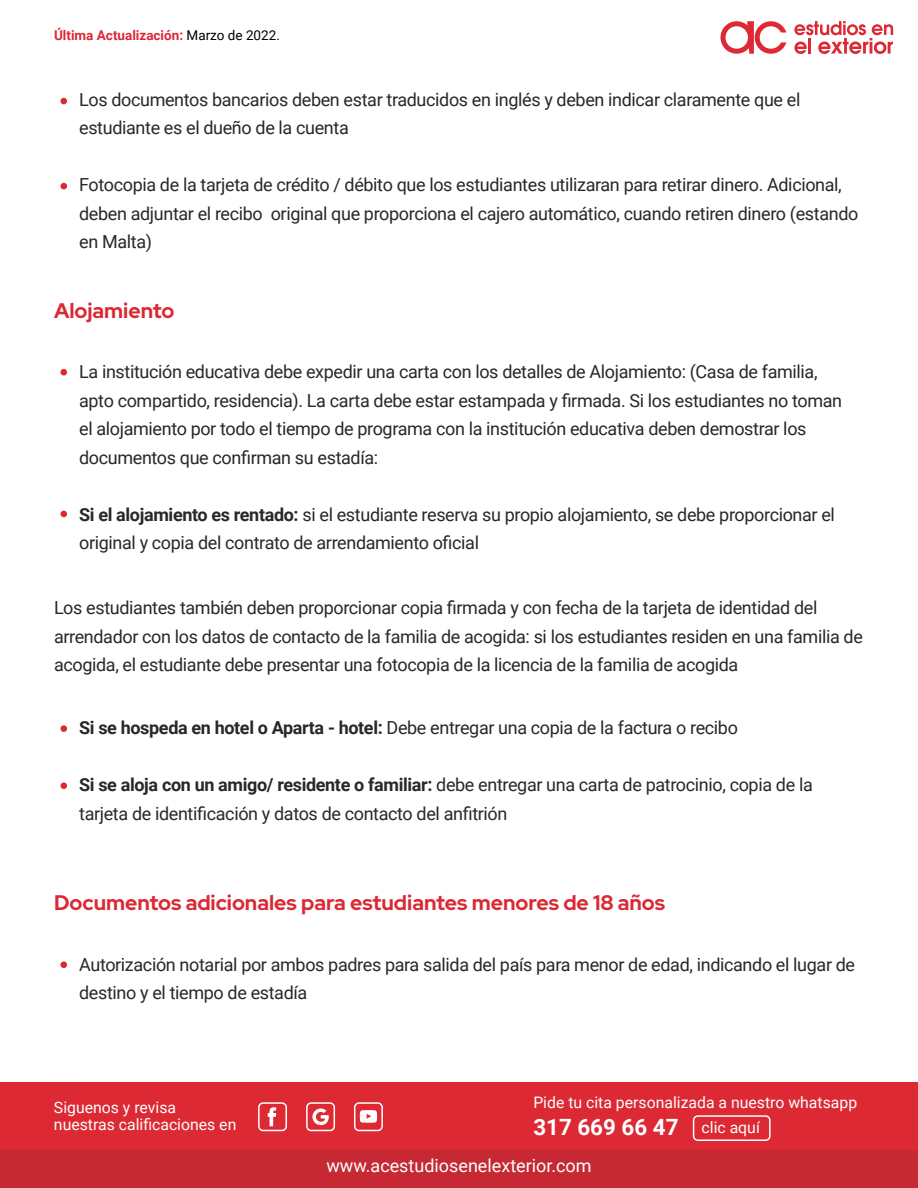
<style>
.page{position:relative;width:918px;height:1188px;background:#fff}
.page>*{position:absolute;margin:0;border:0;box-sizing:border-box;transform-origin:0 0}
.t1{font:700 22.35px "Roboto";color:#fff}
.t2{font:700 21px "Red Hat Display";color:#db2934}
.t3{font:18px/28.5px "Roboto";letter-spacing:-.02em;color:#282827}
.t4{font:18px "Roboto";color:#fff}
.t5{font:15.75px/17.1px "Roboto";color:#fff}
.t6{font:700 13.5px "Roboto";color:#db2934}
.s1{font-weight:400;color:#000}
.s2{font-weight:700}
.s3{font-weight:400;font-size:15.75px}
</style>
<div class="page">
<div style="left:1px;top:1082px;width:917px;height:106px;background:#dc2933"></div>
<div style="left:1px;top:1150px;width:917px;height:38px;background:#c62933"></div>
<svg style="left:794px;top:21px;width:99px;height:33px"></svg>
<svg style="left:720px;top:21px;width:66px;height:33px"></svg>
<svg style="left:268px;top:1107px;width:8px;height:19px"></svg>
<svg style="left:312px;top:1108px;width:17px;height:18px"></svg>
<div style="left:258px;top:1102px;width:29px;height:29px;border:2px solid #fff;border-radius:4px"></div>
<div style="left:306px;top:1102px;width:29px;height:29px;border:2px solid #fff;border-radius:4px"></div>
<div style="left:354px;top:1102px;width:29px;height:29px;border:2px solid #fff;border-radius:4px"></div>
<div style="left:693px;top:1115px;width:78px;height:26px;border:2px solid #fff;border-radius:4px"></div>
<svg style="left:360px;top:1110px;width:17px;height:13px"></svg>
<div style="left:60px;top:98px;width:7px;height:6px;background:#db2934;border-radius:50%"></div>
<div style="left:60px;top:183px;width:7px;height:6px;background:#db2934;border-radius:50%"></div>
<div style="left:60px;top:369px;width:7px;height:7px;background:#db2934;border-radius:50%"></div>
<div style="left:60px;top:961px;width:7px;height:7px;background:#db2934;border-radius:50%"></div>
<div style="left:60px;top:725px;width:7px;height:7px;background:#db2934;border-radius:50%"></div>
<div style="left:60px;top:511px;width:7px;height:6px;background:#db2934;border-radius:50%"></div>
<div style="left:60px;top:782px;width:7px;height:7px;background:#db2934;border-radius:50%"></div>
<p class="t6" style="left:54px;top:26px;width:227px">Última Actualización: <span class="s1">Marzo de 2022.</span></p>
<p class="t3" style="left:79px;top:84px;width:723px">Los documentos bancarios deben estar traducidos en inglés y deben indicar claramente que el estudiante es el dueño de la cuenta</p>
<p class="t3" style="left:79px;top:170px;width:781px">Fotocopia de la tarjeta de crédito / débito que los estudiantes utilizaran para retirar dinero. Adicional, deben adjuntar el recibo original que proporciona el cajero automático, cuando retiren dinero (estando en Malta)</p>
<p class="t2" style="left:54px;top:296px;width:122px">Alojamiento</p>
<p class="t3" style="left:79px;top:357px;width:765px">La institución educativa debe expedir una carta con los detalles de Alojamiento: (Casa de familia, apto compartido, residencia). La carta debe estar estampada y firmada. Si los estudiantes no toman el alojamiento por todo el tiempo de programa con la institución educativa deben demostrar los documentos que confirman su estadía:</p>
<p class="t3" style="left:79px;top:499px;width:757px"><span class="s2">Si el alojamiento es rentado:</span> si el estudiante reserva su propio alojamiento, se debe proporcionar el original y copia del contrato de arrendamiento oficial</p>
<p class="t3" style="left:54px;top:593px;width:810px">Los estudiantes también deben proporcionar copia firmada y con fecha de la tarjeta de identidad del arrendador con los datos de contacto de la familia de acogida: si los estudiantes residen en una familia de acogida, el estudiante debe presentar una fotocopia de la licencia de la familia de acogida</p>
<p class="t3" style="left:79px;top:713px;width:660px"><span class="s2">Si se hospeda en hotel o Aparta - hotel:</span> Debe entregar una copia de la factura o recibo</p>
<p class="t3" style="left:79px;top:770px;width:735px"><span class="s2">Si se aloja con un amigo/ residente o familiar:</span> debe entregar una carta de patrocinio, copia de la tarjeta de identificación y datos de contacto del anfitrión</p>
<p class="t2" style="left:54px;top:889px;width:613px">Documentos adicionales para estudiantes menores de 18 años</p>
<p class="t3" style="left:79px;top:949px;width:778px">Autorización notarial por ambos padres para salida del país para menor de edad, indicando el lugar de destino y el tiempo de estadía</p>
<p class="t5" style="left:54px;top:1098px;width:184px">Siguenos y revisa nuestras calificaciones en</p>
<p class="t5" style="left:533px;top:1094px;width:325px">Pide tu cita personalizada a nuestro whatsapp</p>
<p class="t1" style="left:533px;top:1112px;width:228px">317 669 66 47 <span class="s3">clic aquí</span></p>
<p class="t4" style="left:326px;top:1153px;width:267px">www.acestudiosenelexterior.com</p>
</div>
